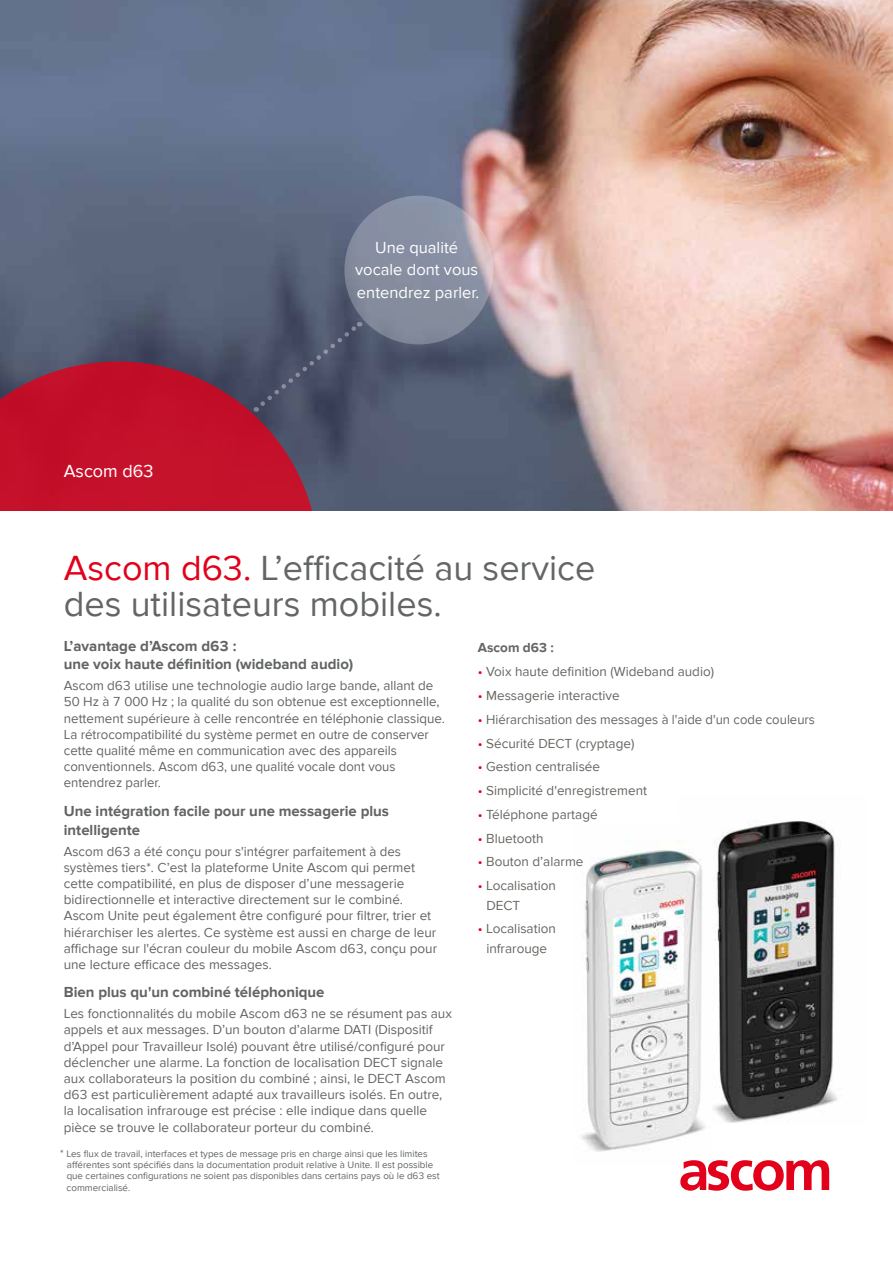
<style>
.page{position:relative;width:893px;height:1263px;background:#fff}
.page>*{position:absolute;margin:0;border:0;box-sizing:border-box;transform-origin:0 0}
.t1{font:36px/36px "Proxima Nova";color:#646567}
.t2{font:18px "Proxima Nova";color:#fff}
.t3{font:16.5px/22.5px "Proxima Nova";color:#fff;text-align:center}
.t4{font:700 15px/18.8px "Proxima Nova";color:#626464}
.t5{font:13.5px/16.2px "Proxima Nova";color:#626464}
.t6{font:13.5px/19.5px "Proxima Nova";color:#656561}
.t7{font:700 13.5px "Proxima Nova";color:#646567}
.t8{font:9.75px/11.2px "Proxima Nova";color:#626464}
.s1{color:#e2001a}
.s2{font-size:10.5px}
</style>
<div class="page">
<img style="left:713px;top:820px;width:125px;height:303px">
<img style="left:0;top:0;width:893px;height:510px">
<svg style="left:0;top:361px;width:319px;height:149px;background:#b11932"></svg>
<svg style="left:256px;top:321px;width:106px;height:91px;background:#4a5067"></svg>
<img style="left:581px;top:841px;width:125px;height:311px">
<svg style="left:680px;top:1160px;width:149px;height:31px"></svg>
<svg style="left:344px;top:196px;width:149px;height:148px;background:#8a90a2"></svg>
<h2 class="t2" style="left:64px;top:460px;width:91px">Ascom d63</h2>
<h2 class="t2" style="left:133px;top:460px;width:12px">4</h2>
<p class="t3" style="left:355px;top:236px;width:126px">Une qualité vocale dont vous entendrez parler.</p>
<h1 class="t1" style="left:64px;top:551px;width:533px"><span class="s1">Ascom d63.</span> L’efficacité au service des utilisateurs mobiles.</h1>
<p class="t4" style="left:64px;top:637px;width:291px">L’avantage d’Ascom d63 :<br>une voix haute définition (wideband audio)</p>
<p class="t5" style="left:64px;top:678px;width:383px">Ascom d63 utilise une technologie audio large bande, allant de 50 Hz à 7 000 Hz ; la qualité du son obtenue est exceptionnelle, nettement supérieure à celle rencontrée en téléphonie classique.<br>La rétrocompatibilité du système permet en outre de conserver cette qualité même en communication avec des appareils conventionnels. Ascom d63, une qualité vocale dont vous entendrez parler.</p>
<p class="t4" style="left:64px;top:802px;width:327px">Une intégration facile pour une messagerie plus intelligente</p>
<p class="t5" style="left:64px;top:843px;width:375px">Ascom d63 a été conçu pour s'intégrer parfaitement à des systèmes tiers*. C’est la plateforme Unite Ascom qui permet cette compatibilité, en plus de disposer d’une messagerie bidirectionnelle et interactive directement sur le combiné.<br>Ascom Unite peut également être configuré pour filtrer, trier et hiérarchiser les alertes. Ce système est aussi en charge de leur affichage sur l'écran couleur du mobile Ascom d63, conçu pour une lecture efficace des messages.</p>
<p class="t4" style="left:64px;top:983px;width:262px">Bien plus qu'un combiné téléphonique</p>
<p class="t5" style="left:64px;top:1006px;width:390px">Les fonctionnalités du mobile Ascom d63 ne se résument pas aux appels et aux messages. D’un bouton d’alarme DATI (Dispositif d’Appel pour Travailleur Isolé) pouvant être utilisé/configuré pour déclencher une alarme. La fonction de localisation DECT signale aux collaborateurs la position du combiné ; ainsi, le DECT Ascom d63 est particulièrement adapté aux travailleurs isolés. En outre, la localisation infrarouge est précise : elle indique dans quelle pièce se trouve le collaborateur porteur du combiné.</p>
<p class="t7" style="left:478px;top:639px;width:78px">Ascom d63 :</p>
<p class="t6" style="left:478px;top:662px;width:238px"><span class="s1">•</span> Voix haute definition (Wideband audio)</p>
<p class="t6" style="left:478px;top:686px;width:143px"><span class="s1">•</span> Messagerie interactive</p>
<p class="t6" style="left:478px;top:710px;width:339px"><span class="s1">•</span> Hiérarchisation des messages à l'aide d'un code couleurs</p>
<p class="t6" style="left:478px;top:733px;width:158px"><span class="s1">•</span> Sécurité DECT (cryptage)</p>
<p class="t6" style="left:478px;top:757px;width:124px"><span class="s1">•</span> Gestion centralisée</p>
<p class="t6" style="left:478px;top:781px;width:171px"><span class="s1">•</span> Simplicité d'enregistrement</p>
<p class="t6" style="left:478px;top:805px;width:121px"><span class="s1">•</span> Téléphone partagé</p>
<p class="t6" style="left:478px;top:828px;width:67px"><span class="s1">•</span> Bluetooth</p>
<p class="t6" style="left:478px;top:852px;width:107px"><span class="s1">•</span> Bouton d’alarme</p>
<p class="t6" style="left:486px;top:876px;width:71px;text-indent:-9px"><span class="s1">•</span> Localisation<br>DECT</p>
<p class="t6" style="left:478px;top:919px;width:80px;text-align:center"><span class="s1">•</span> Localisation infrarouge</p>
<p class="t8" style="left:67px;top:1148px;width:375px;text-indent:-6px"><span class="s2">*</span> Les flux de travail, interfaces et types de message pris en charge ainsi que les limites afférentes sont spécifiés dans la documentation produit relative à Unite. Il est possible que certaines configurations ne soient pas disponibles dans certains pays où le d63 est commercialisé.</p>
</div>
